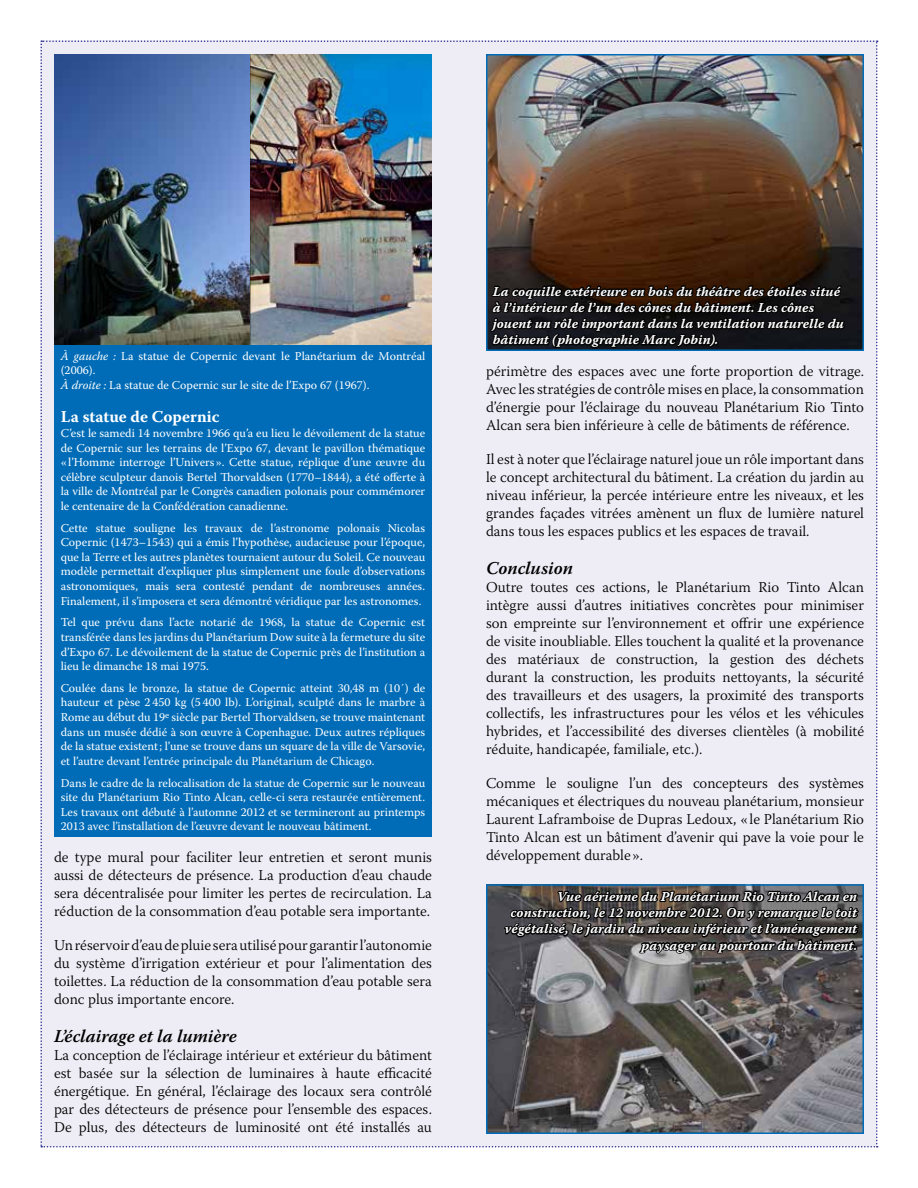
<style>
.page{position:relative;width:918px;height:1188px;background:#fff}
.page>*{position:absolute;margin:0;border:0;box-sizing:border-box;transform-origin:0 0}
.t1{font:italic 600 18px "Warnock Pro";color:#000}
.t2{font:700 16.5px "Warnock Pro";color:#fff}
.t3{font:300 15px/18px "Warnock Pro";color:#000;text-align:justify}
.t4{font:13.5px/16.2px "Warnock Pro Bold It Capt";color:#fff;text-align:right}
.t5{font:12px/14.5px "Warnock Pro";color:#fff;text-align:justify}
.s1{font-style:italic}
.s2{font-weight:300}
</style>
<div class="page">
<img style="left:40px;top:40px;width:838px;height:1108px">
<p class="t5" style="left:61px;top:348px;width:366px;text-align:left"><span class="s1">À gauche :</span> La statue de Copernic devant le Planétarium de Montréal (2006).<br><span class="s1">À droite :</span> La statue de Copernic sur le site de l’Expo 67 (1967).</p>
<p class="t2" style="left:61px;top:407px;width:160px">La statue de Copernic</p>
<p class="t5" style="left:61px;top:426px;width:366px">C’est le samedi 14 novembre 1966 qu’a eu lieu le dévoilement de la statue de Copernic sur les terrains de l’Expo 67, devant le pavillon thématique «l’Homme interroge l’Univers ». Cette statue, réplique d’une œuvre du célèbre sculpteur danois Bertel Thorvaldsen (1770–1844), a été offerte à la ville de Montréal par le Congrès canadien polonais pour commémorer le centenaire de la Confédération canadienne.</p>
<p class="t5" style="left:61px;top:520px;width:366px">Cette statue souligne les travaux de l’astronome polonais Nicolas Copernic (1473–1543) qui a émis l’hypothèse, audacieuse pour l’époque, que la Terre et les autres planètes tournaient autour du Soleil. Ce nouveau modèle permettait d’expliquer plus simplement une foule d’observations astronomiques, mais sera contesté pendant de nombreuses années.<br>Finalement, il s’imposera et sera démontré véridique par les astronomes.</p>
<p class="t5" style="left:61px;top:615px;width:366px">Tel que prévu dans l’acte notarié de 1968, la statue de Copernic est transférée dans les jardins du Planétarium Dow suite à la fermeture du site d’Expo 67. Le dévoilement de la statue de Copernic près de l’institution a lieu le dimanche 18 mai 1975.</p>
<p class="t5" style="left:61px;top:680px;width:366px">Coulée dans le bronze, la statue de Copernic atteint 30,48 m (10<span class="s2">΄</span>) de hauteur et pèse 2 450 kg (5 400 lb). L’original, sculpté dans le marbre à Rome au début du 19<sup>e</sup> siècle par Bertel Thorvaldsen, se trouve maintenant dans un musée dédié à son œuvre à Copenhague. Deux autres répliques de la statue existent; l’une se trouve dans un square de la ville de Varsovie, et l’autre devant l’entrée principale du Planétarium de Chicago.</p>
<p class="t5" style="left:61px;top:775px;width:366px">Dans le cadre de la relocalisation de la statue de Copernic sur le nouveau site du Planétarium Rio Tinto Alcan, celle-ci sera restaurée entièrement.<br>Les travaux ont débuté à l’automne 2012 et se termineront au printemps 2013 avec l’installation de l’œuvre devant le nouveau bâtiment.</p>
<p class="t3" style="left:54px;top:847px;width:380px">de type mural pour faciliter leur entretien et seront munis aussi de détecteurs de présence. La production d’eau chaude sera décentralisée pour limiter les pertes de recirculation. La réduction de la consommation d’eau potable sera importante.</p>
<p class="t3" style="left:54px;top:936px;width:379px">Un réservoir d’eau de pluie sera utilisé pour garantir l’autonomie du système d’irrigation extérieur et pour l’alimentation des toilettes. La réduction de la consommation d’eau potable sera donc plus importante encore.</p>
<p class="t1" style="left:54px;top:1025px;width:184px">L’éclairage et la lumière</p>
<p class="t3" style="left:54px;top:1045px;width:380px">La conception de l’éclairage intérieur et extérieur du bâtiment est basée sur la sélection de luminaires à haute efficacité énergétique. En général, l’éclairage des locaux sera contrôlé par des détecteurs de présence pour l’ensemble des espaces.<br>De plus, des détecteurs de luminosité ont été installés au</p>
<p class="t4" style="left:493px;top:283px;width:353px;text-align:left">La coquille extérieure en bois du théâtre des étoiles situé à l’intérieur de l’un des cônes du bâtiment. Les cônes jouent un rôle important dans la ventilation naturelle du bâtiment (photographie Marc Jobin).</p>
<p class="t3" style="left:486px;top:361px;width:380px">périmètre des espaces avec une forte proportion de vitrage.<br>Avec les stratégies de contrôle mises en place, la consommation d’énergie pour l’éclairage du nouveau Planétarium Rio Tinto Alcan sera bien inférieure à celle de bâtiments de référence.</p>
<p class="t3" style="left:486px;top:450px;width:380px">Il est à noter que l’éclairage naturel joue un rôle important dans le concept architectural du bâtiment. La création du jardin au niveau inférieur, la percée intérieure entre les niveaux, et les grandes façades vitrées amènent un flux de lumière naturel dans tous les espaces publics et les espaces de travail.</p>
<p class="t1" style="left:486px;top:557px;width:89px">Conclusion</p>
<p class="t3" style="left:486px;top:577px;width:380px">Outre toutes ces actions, le Planétarium Rio Tinto Alcan intègre aussi d’autres initiatives concrètes pour minimiser son empreinte sur l’environnement et offrir une expérience de visite inoubliable. Elles touchent la qualité et la provenance des matériaux de construction, la gestion des déchets durant la construction, les produits nettoyants, la sécurité des travailleurs et des usagers, la proximité des transports collectifs, les infrastructures pour les vélos et les véhicules hybrides, et l’accessibilité des diverses clientèles (à mobilité réduite, handicapée, familiale, etc.).</p>
<p class="t3" style="left:486px;top:774px;width:380px">Comme le souligne l’un des concepteurs des systèmes mécaniques et électriques du nouveau planétarium, monsieur Laurent Laframboise de Dupras Ledoux, « le Planétarium Rio Tinto Alcan est un bâtiment d’avenir qui pave la voie pour le développement durable ».</p>
<p class="t4" style="left:505px;top:888px;width:354px">Vue aérienne du Planétarium Rio Tinto Alcan en construction, le 12 novembre 2012. On y remarque le toit végétalisé, le jardin du niveau inférieur et l’aménagement paysager au pourtour du bâtiment.</p>
</div>
